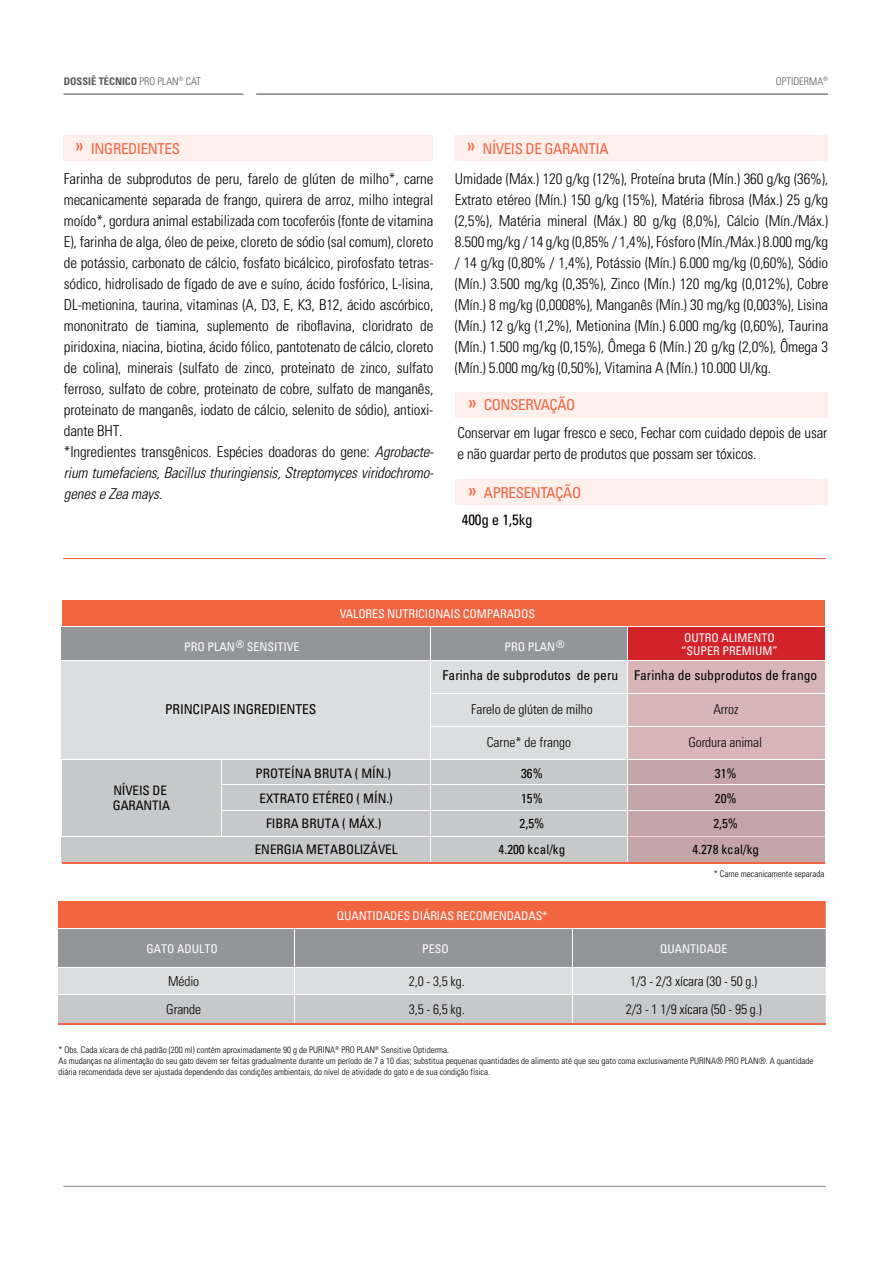
<style>
.page{position:relative;width:893px;height:1263px;background:#fff}
.page>*{position:absolute;margin:0;border:0;box-sizing:border-box;transform-origin:0 0}
.t1{font:300 condensed 15px/21px "Univers LT Std";letter-spacing:-.01em;color:#000}
.t2{font:condensed 15px "Univers LT Std";letter-spacing:-.025em;color:#f26541}
.t3{font:condensed 15px "Univers LT Std";letter-spacing:-.01em;color:#000}
.t4{font:300 condensed 13.65px/27.8px "Univers LT Std";letter-spacing:-.01em;color:#000}
.t5{font:condensed 13.65px "Univers LT Std";color:#000}
.t6{font:condensed 13.05px/24.6px "Univers LT Std";color:#000}
.t7{font:condensed 12px/13.5px "Univers LT Std";color:#fff}
.t8{font:700 condensed 10.5px "Univers LT Std";color:#58595b}
.t9{font:300 condensed 10.5px "Univers LT Std";color:#58595b}
.t10{font:300 condensed 9px/10.8px "Univers LT Std";color:#000}
.s1{font-weight:300}
.s2{font-size:19.5px}
.s3{font-style:italic}
</style>
<div class="page">
<hr style="left:64px;top:1186px;width:762px;height:1px;background:#808285">
<hr style="left:256px;top:93px;width:572px;height:2px;background:#808285">
<hr style="left:64px;top:94px;width:180px;height:1px;background:#808285">
<hr style="left:63px;top:558px;width:763px;height:1px;background:#f26541">
<div style="left:63px;top:135px;width:369px;height:26px;background:#fdefec"></div>
<div style="left:456px;top:392px;width:372px;height:25px;background:#fdefec"></div>
<div style="left:456px;top:480px;width:372px;height:25px;background:#fdefec"></div>
<div style="left:454px;top:135px;width:374px;height:26px;background:#fdefec"></div>
<div style="left:58px;top:901px;width:768px;height:27px;background:#f26541"></div>
<div style="left:58px;top:928px;width:768px;height:39px;background:#939598"></div>
<div style="left:58px;top:967px;width:768px;height:28px;background:#dcddde"></div>
<div style="left:58px;top:995px;width:768px;height:29px;background:#c7c8ca"></div>
<hr style="left:58px;top:928px;width:383px;height:1px;background:#fff">
<hr style="left:294px;top:929px;width:1px;height:38px;background:#fff">
<hr style="left:441px;top:928px;width:192px;height:1px;background:#fff">
<hr style="left:633px;top:928px;width:193px;height:1px;background:#fff">
<hr style="left:572px;top:929px;width:1px;height:38px;background:#fff">
<hr style="left:58px;top:967px;width:383px;height:1px;background:#fff">
<hr style="left:441px;top:967px;width:192px;height:1px;background:#fff">
<hr style="left:633px;top:967px;width:193px;height:1px;background:#fff">
<hr style="left:58px;top:994px;width:383px;height:1px;background:#fff">
<svg style="left:294px;top:968px;width:1px;height:55px"></svg>
<hr style="left:441px;top:994px;width:192px;height:1px;background:#fff">
<hr style="left:633px;top:994px;width:193px;height:1px;background:#fff">
<svg style="left:572px;top:968px;width:1px;height:55px"></svg>
<hr style="left:58px;top:1023px;width:768px;height:2px;background:#f26541">
<div style="left:628px;top:652px;width:196px;height:211px;background:linear-gradient(to right,#ceaeb0,#ceaeb0)"></div>
<div style="left:431px;top:837px;width:197px;height:26px;background:#c7c8ca"></div>
<div style="left:62px;top:837px;width:369px;height:26px;background:#c7c8ca"></div>
<div style="left:431px;top:727px;width:197px;height:32px;background:#dcddde"></div>
<div style="left:431px;top:694px;width:197px;height:32px;background:#dcddde"></div>
<div style="left:431px;top:661px;width:197px;height:32px;background:#dcddde"></div>
<div style="left:62px;top:661px;width:369px;height:98px;background:#dcddde"></div>
<div style="left:431px;top:810px;width:197px;height:26px;background:#c7c8ca"></div>
<div style="left:221px;top:810px;width:210px;height:26px;background:#c7c8ca"></div>
<div style="left:431px;top:785px;width:197px;height:25px;background:#c7c8ca"></div>
<div style="left:221px;top:785px;width:210px;height:25px;background:#c7c8ca"></div>
<div style="left:431px;top:759px;width:197px;height:26px;background:#c7c8ca"></div>
<div style="left:221px;top:759px;width:210px;height:26px;background:#c7c8ca"></div>
<div style="left:62px;top:759px;width:159px;height:77px;background:#c7c8ca"></div>
<div style="left:62px;top:600px;width:762px;height:26px;background:#f26541"></div>
<div style="left:628px;top:627px;width:196px;height:34px;background:#d2232a"></div>
<div style="left:431px;top:627px;width:197px;height:34px;background:#939598"></div>
<div style="left:62px;top:627px;width:369px;height:34px;background:#939598"></div>
<hr style="left:431px;top:627px;width:1px;height:33px;background:#fff">
<hr style="left:627px;top:627px;width:1px;height:33px;background:#fff">
<hr style="left:62px;top:660px;width:566px;height:1px;background:#fff">
<hr style="left:431px;top:661px;width:1px;height:111px;background:#fff">
<hr style="left:628px;top:660px;width:196px;height:1px;background:#fff">
<svg style="left:627px;top:661px;width:1px;height:26px"></svg>
<svg style="left:431px;top:687px;width:1px;height:25px"></svg>
<hr style="left:628px;top:693px;width:196px;height:1px;background:#fff">
<hr style="left:627px;top:687px;width:1px;height:86px;background:#fff">
<hr style="left:628px;top:726px;width:196px;height:1px;background:#fff">
<hr style="left:62px;top:759px;width:369px;height:1px;background:#fff">
<hr style="left:431px;top:759px;width:197px;height:1px;background:#fff">
<hr style="left:628px;top:759px;width:196px;height:1px;background:#fff">
<hr style="left:221px;top:784px;width:210px;height:1px;background:#fff">
<hr style="left:431px;top:784px;width:197px;height:1px;background:#fff">
<svg style="left:431px;top:760px;width:1px;height:12px"></svg>
<hr style="left:628px;top:784px;width:196px;height:1px;background:#fff">
<svg style="left:627px;top:773px;width:1px;height:37px"></svg>
<hr style="left:221px;top:810px;width:210px;height:1px;background:#fff">
<svg style="left:221px;top:760px;width:1px;height:76px"></svg>
<hr style="left:431px;top:810px;width:197px;height:1px;background:#fff">
<hr style="left:431px;top:811px;width:1px;height:52px;background:#fff">
<hr style="left:628px;top:810px;width:196px;height:1px;background:#fff">
<hr style="left:627px;top:811px;width:1px;height:52px;background:#fff">
<hr style="left:62px;top:862px;width:762px;height:1px;background:#f26541">
<p class="t8" style="left:64px;top:74px;width:139px">DOSSIÊ TÉCNICO <span class="s1">PRO PLAN</span><sup>®</sup> <span class="s1">CAT</span></p>
<p class="t9" style="left:776px;top:75px;width:54px">OPTIDERMA<sup>®</sup></p>
<p class="t2" style="left:75px;top:139px;width:107px"><span class="s2">»</span> INGREDIENTES</p>
<p class="t1" style="left:64px;top:168px;width:371px">Farinha de subprodutos de peru, farelo de glúten de milho*, carne mecanicamente separada de frango, quirera de arroz, milho integral moído*, gordura animal estabilizada com tocoferóis (fonte de vitamina E), farinha de alga, óleo de peixe, cloreto de sódio (sal comum), cloreto de potássio, carbonato de cálcio, fosfato bicálcico, pirofosfato tetras&shy;sódico, hidrolisado de fígado de ave e suíno, ácido fosfórico, L-lisina, DL-metionina, taurina, vitaminas (A, D3, E, K3, B12, ácido ascórbico, mononitrato de tiamina, suplemento de riboflavina, cloridrato de piridoxina, niacina, biotina, ácido fólico, pantotenato de cálcio, cloreto de colina), minerais (sulfato de zinco, proteinato de zinco, sulfato ferroso, sulfato de cobre, proteinato de cobre, sulfato de manganês, proteinato de manganês, iodato de cálcio, selenito de sódio), antioxi&shy;dante BHT.<br>*Ingredientes transgênicos. Espécies doadoras do gene: <span class="s3">Agrobacte&shy;rium tumefaciens, Bacillus thuringiensis, Streptomyces viridochromo&shy;genes e Zea mays.</span></p>
<p class="t2" style="left:466px;top:139px;width:144px"><span class="s2">»</span> NÍVEIS DE GARANTIA</p>
<p class="t1" style="left:455px;top:168px;width:375px;text-align:justify">Umidade (Máx.) 120 g/kg (12%), Proteína bruta (Mín.) 360 g/kg (36%), Extrato etéreo (Mín.) 150 g/kg (15%), Matéria fibrosa (Máx.) 25 g/kg (2,5%), Matéria mineral (Máx.) 80 g/kg (8,0%), Cálcio (Mín./Máx.)<br>8.500 mg/kg / 14 g/kg (0,85% / 1,4%), Fósforo (Mín./Máx.) 8.000 mg/kg / 14 g/kg (0,80% / 1,4%), Potássio (Mín.) 6.000 mg/kg (0,60%), Sódio (Mín.) 3.500 mg/kg (0,35%), Zinco (Mín.) 120 mg/kg (0,012%), Cobre (Mín.) 8 mg/kg (0,0008%), Manganês (Mín.) 30 mg/kg (0,003%), Lisina (Mín.) 12 g/kg (1,2%), Metionina (Mín.) 6.000 mg/kg (0,60%), Taurina (Mín.) 1.500 mg/kg (0,15%), Ômega 6 (Mín.) 20 g/kg (2,0%), Ômega 3 (Mín.) 5.000 mg/kg (0,50%), Vitamina A (Mín.) 10.000 UI/kg.</p>
<p class="t2" style="left:468px;top:395px;width:109px"><span class="s2">»</span> CONSERVAÇÃO</p>
<p class="t1" style="left:457px;top:422px;width:372px">Conservar em lugar fresco e seco, Fechar com cuidado depois de usar e não guardar perto de produtos que possam ser tóxicos.</p>
<p class="t2" style="left:468px;top:483px;width:115px"><span class="s2">»</span> APRESENTAÇÃO</p>
<p class="t3" style="left:462px;top:510px;width:72px">400g e 1,5kg</p>
<p class="t7" style="left:340px;top:607px;width:197px">VALORES NUTRICIONAIS COMPARADOS</p>
<p class="t7" style="left:184px;top:639px;width:117px">PRO PLAN<sup>®</sup> SENSITIVE</p>
<p class="t7" style="left:504px;top:639px;width:62px">PRO PLAN<sup>®</sup></p>
<p class="t7" style="left:681px;top:630px;width:98px">OUTRO ALIMENTO “SUPER PREMIUM”</p>
<p class="t5" style="left:165px;top:700px;width:153px">PRINCIPAIS INGREDIENTES</p>
<p class="t5" style="left:443px;top:666px;width:376px">Farinha de subprodutos de peru Farinha de subprodutos de frango</p>
<p class="t4" style="left:471px;top:695px;width:123px">Farelo de glúten de milho</p>
<p class="t4" style="left:713px;top:695px;width:27px">Arroz</p>
<p class="t4" style="left:487px;top:728px;width:86px">Carne* de frango</p>
<p class="t4" style="left:688px;top:728px;width:75px">Gordura animal</p>
<p class="t6" style="left:113px;top:782px;width:59px;line-height:15.6px">NÍVEIS DE<br>GARANTIA</p>
<p class="t6" style="left:256px;top:761px;width:139px;text-align:center">PROTEÍNA BRUTA ( MÍN.)<br>EXTRATO ETÉREO ( MÍN.)<br>FIBRA BRUTA ( MÁX.)</p>
<p class="t6" style="left:521px;top:760px;width:23px">36%</p>
<p class="t6" style="left:715px;top:760px;width:23px;line-height:25px">31%<br>20%</p>
<p class="t6" style="left:521px;top:785px;width:23px">15%</p>
<p class="t6" style="left:520px;top:810px;width:26px">2,5%</p>
<p class="t6" style="left:713px;top:810px;width:26px">2,5%</p>
<p class="t6" style="left:255px;top:837px;width:144px">ENERGIA METABOLIZÁVEL</p>
<p class="t6" style="left:499px;top:837px;width:68px">4.200 kcal/kg</p>
<p class="t6" style="left:692px;top:837px;width:68px">4.278 kcal/kg</p>
<p class="t7" style="left:337px;top:908px;width:212px">QUANTIDADES DIÁRIAS RECOMENDADAS*</p>
<p class="t10" style="left:714px;top:868px;width:112px">* Carne mecanicamente separada</p>
<p class="t7" style="left:146px;top:942px;width:73px">GATO ADULTO</p>
<p class="t7" style="left:422px;top:942px;width:28px">PESO</p>
<p class="t7" style="left:660px;top:942px;width:69px">QUANTIDADE</p>
<p class="t4" style="left:168px;top:967px;width:33px">Médio</p>
<p class="t4" style="left:630px;top:967px;width:128px">1/3 - 2/3 xícara (30 - 50 g.)</p>
<p class="t4" style="left:166px;top:995px;width:36px">Grande</p>
<p class="t4" style="left:409px;top:967px;width:57px">2,0 - 3,5 kg.<br>3,5 - 6,5 kg.</p>
<p class="t4" style="left:626px;top:995px;width:137px">2/3 - 1 1/9 xícara (50 - 95 g.)</p>
<p class="t10" style="left:58px;top:1045px;width:756px">* Obs. Cada xícara de chá padrão (200 ml) contém aproximadamente 90 g de PURINA<sup>®</sup> PRO PLAN<sup>®</sup> Sensitive Optiderma.<br>As mudanças na alimentação do seu gato devem ser feitas gradualmente durante um período de 7 a 10 dias; substitua pequenas quantidades de alimento até que seu gato coma exclusivamente PURINA® PRO PLAN®. A quantidade diária recomendada deve ser ajustada dependendo das condições ambientais, do nível de atividade do gato e de sua condição física.</p>
</div>
